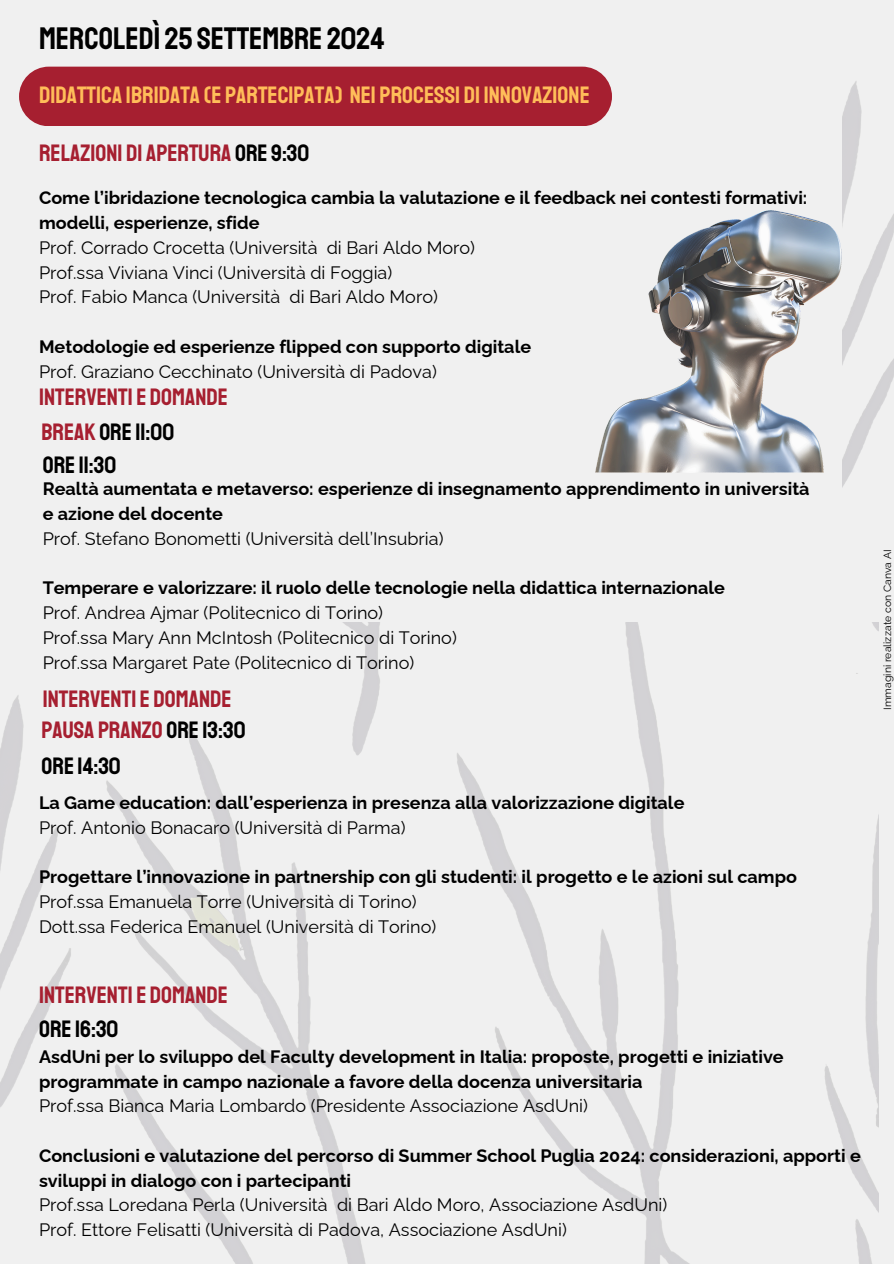
<style>
.page{position:relative;width:894px;height:1264px;background:#fff}
.page>*{position:absolute;margin:0;border:0;box-sizing:border-box;transform-origin:0 0}
.t1{font:31.5px "Staatliches";color:#000}
.t2{font:24px "Staatliches";color:#a61f30}
.t3{font:24px "Staatliches";color:#ffbd59}
.t4{font:24px "Staatliches";color:#000}
.t5{font:18px/24.8px "Raleway";color:#000}
.t6{font:700 18px/24.8px "Raleway";color:#000}
.t7{font:10.5px "Raleway";color:#000}
.s1{color:#000}
.s2{font-weight:700}
.s3{font-weight:400}
.s4{color:#a61f30}
</style>
<div class="page">
<div style="left:0;top:0;width:893px;height:1263px;background:#f0f0f0"></div>
<div style="left:19px;top:67px;width:592px;height:59px;background:#a61f30;border-radius:30px"></div>
<img style="left:0;top:623px;width:878px;height:640px">
<img style="left:595px;top:210px;width:246px;height:262px">
<img style="left:841px;top:81px;width:52px;height:592px">
<p class="t1" style="left:39px;top:19px;width:347px">MERCOLEDÌ 25 SETTEMBRE 2024</p>
<h1 class="t3" style="left:39px;top:80px;width:552px">DIDATTICA IBRIDATA (E PARTECIPATA) NEI PROCESSI DI INNOVAZIONE</h1>
<h4 class="t2" style="left:39px;top:138px;width:272px">RELAZIONI DI APERTURA <span class="s1">ORE 9:30</span></h4>
<h3 class="t5" style="left:39px;top:186px;width:769px"><span class="s2">Come l’ibridazione tecnologica cambia la valutazione e il feedback nei contesti formativi: modelli, esperienze, sfide<br></span>Prof. Corrado Crocetta (Università di Bari Aldo Moro)<br>Prof.ssa Viviana Vinci (Università di Foggia)<br>Prof. Fabio Manca (Università di Bari Aldo Moro)</h3>
<h3 class="t6" style="left:39px;top:334px;width:493px">Metodologie ed esperienze flipped con supporto digitale<br><span class="s3">Prof. Graziano Cecchinato (Università di Padova)</span></h3>
<h3 class="t2" style="left:39px;top:382px;width:190px">INTERVENTI E DOMANDE</h3>
<h3 class="t4" style="left:41px;top:417px;width:134px"><span class="s4">BREAK</span> ORE 11:00</h3>
<h4 class="t4" style="left:43px;top:450px;width:75px">ORE 11:30</h4>
<p class="t6" style="left:43px;top:476px;width:768px">Realtà aumentata e metaverso: esperienze di insegnamento apprendimento in università e azione del docente<br><span class="s3">Prof. Stefano Bonometti (Università dell’Insubria)</span></p>
<h3 class="t5" style="left:43px;top:575px;width:683px"><span class="s2">Temperare e valorizzare: il ruolo delle tecnologie nella didattica internazionale </span>Prof. Andrea Ajmar (Politecnico di Torino)<br>Prof.ssa Mary Ann McIntosh (Politecnico di Torino)<br>Prof.ssa Margaret Pate (Politecnico di Torino)</h3>
<p class="t2" style="left:43px;top:684px;width:190px">INTERVENTI E DOMANDE</p>
<h4 class="t2" style="left:41px;top:715px;width:205px">PAUSA PRANZO <span class="s1">ORE 13:30</span></h4>
<h4 class="t4" style="left:41px;top:751px;width:81px">ORE 14:30</h4>
<p class="t6" style="left:39px;top:790px;width:646px">La Game education: dall’esperienza in presenza alla valorizzazione digitale<br><span class="s3">Prof. Antonio Bonacaro (Università di Parma)</span></p>
<h3 class="t5" style="left:39px;top:864px;width:759px"><span class="s2">Progettare l’innovazione in partnership con gli studenti: il progetto e le azioni sul campo<br></span>Prof.ssa Emanuela Torre (Università di Torino)<br>Dott.ssa Federica Emanuel (Università di Torino)</h3>
<h4 class="t2" style="left:39px;top:980px;width:190px">INTERVENTI E DOMANDE</h4>
<h4 class="t4" style="left:39px;top:1013px;width:81px">ORE 16:30</h4>
<h3 class="t6" style="left:39px;top:1044px;width:746px">AsdUni per lo sviluppo del Faculty development in Italia: proposte, progetti e iniziative programmate in campo nazionale a favore della docenza universitaria<br><span class="s3">Prof.ssa Bianca Maria Lombardo (Presidente Associazione AsdUni)</span></h3>
<h3 class="t5" style="left:39px;top:1143px;width:823px"><span class="s2">Conclusioni e valutazione del percorso di Summer School Puglia 2024: considerazioni, apporti e sviluppi in dialogo con i partecipanti<br></span>Prof.ssa Loredana Perla (Università di Bari Aldo Moro, Associazione AsdUni)<br>Prof. Ettore Felisatti (Università di Padova, Associazione AsdUni)</h3>
<h3 class="t7" style="left:881px;top:709px;width:162px;rotate:-90deg">Immagini realizzate con Canva AI</h3>
</div>
